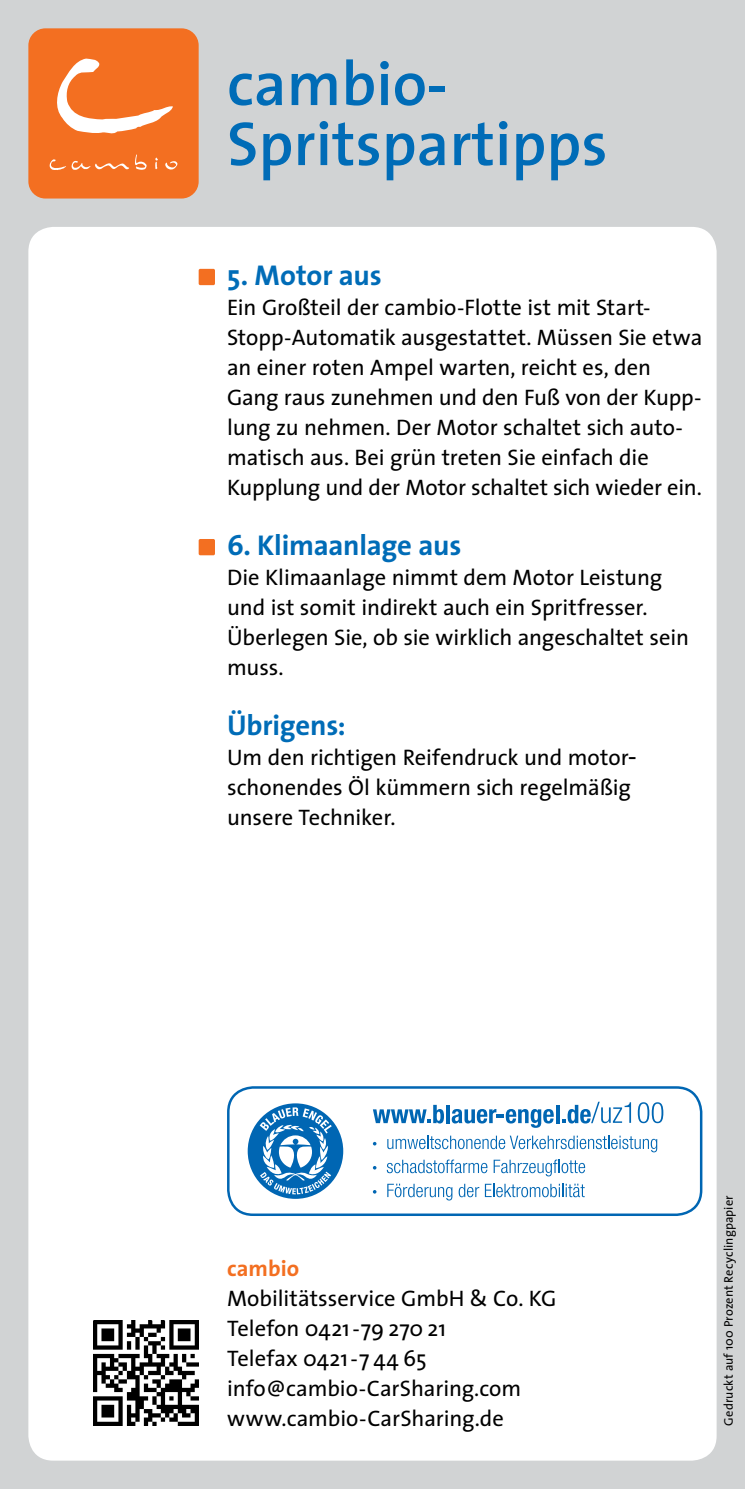
<style>
.page{position:relative;width:745px;height:1489px;background:#fff}
.page>*{position:absolute;margin:0;border:0;box-sizing:border-box;transform-origin:0 0}
.t1{font:600 62.5px/60px "The Sans";color:#006cb7}
.t2{font:700 28.75px "The Sans";letter-spacing:-.01em;color:#006cb7}
.t3{font:22.5px/30px "The Sans";letter-spacing:-.005em;color:#000}
.t4{font:700 22.5px "The Sans";letter-spacing:.005em;color:#f36f21}
.t5{font:12.5px "The Sans";letter-spacing:.01em;color:#000}
</style>
<div class="page">
<div style="left:0;top:0;width:744px;height:1488px;background:#d1d3d4"></div>
<div style="left:28px;top:28px;width:170px;height:170px;background:#f36f21;border-radius:17px"></div>
<svg style="left:135px;top:154px;width:12px;height:16px"></svg>
<svg style="left:165px;top:161px;width:13px;height:9px"></svg>
<svg style="left:155px;top:157px;width:3px;height:12px"></svg>
<svg style="left:49px;top:159px;width:80px;height:11px"></svg>
<svg style="left:57px;top:59px;width:116px;height:75px"></svg>
<div style="left:28px;top:227px;width:688px;height:1233px;background:#fff;border-radius:25px"></div>
<div style="left:198px;top:269px;width:17px;height:16px;background:#f36f21;border-radius:2px"></div>
<div style="left:198px;top:539px;width:17px;height:16px;background:#f36f21;border-radius:2px"></div>
<img style="left:93px;top:1320px;width:105px;height:105px">
<div style="left:227px;top:1086px;width:475px;height:129px;border:2px solid #0066b3;border-radius:25px"></div>
<svg style="left:247px;top:1103px;width:96px;height:95px"></svg>
<svg style="left:373px;top:1104px;width:70px;height:19px"></svg>
<hr style="left:446px;top:1104px;width:3px;height:19px;background:#0066b3">
<svg style="left:451px;top:1109px;width:102px;height:18px"></svg>
<svg style="left:556px;top:1105px;width:3px;height:18px"></svg>
<svg style="left:562px;top:1101px;width:68px;height:22px"></svg>
<svg style="left:637px;top:1102px;width:26px;height:21px"></svg>
<svg style="left:387px;top:1135px;width:69px;height:14px"></svg>
<svg style="left:457px;top:1138px;width:7px;height:11px"></svg>
<svg style="left:458px;top:1139px;width:5px;height:9px"></svg>
<svg style="left:466px;top:1135px;width:190px;height:17px"></svg>
<svg style="left:386px;top:1159px;width:101px;height:14px"></svg>
<svg style="left:493px;top:1159px;width:91px;height:17px"></svg>
<svg style="left:387px;top:1183px;width:65px;height:17px"></svg>
<svg style="left:458px;top:1183px;width:126px;height:14px"></svg>
<h1 class="t1" style="left:227px;top:52px;width:382px">cambio-<br>Spritspartipps</h1>
<p class="t2" style="left:227px;top:251px;width:156px">5. Motor aus</p>
<p class="t3" style="left:227px;top:292px;width:476px">Ein Großteil der cambio-Flotte ist mit Start-Stopp-Automatik ausgestattet. Müssen Sie etwa an einer roten Ampel warten, reicht es, den Gang raus zunehmen und den Fuß von der Kupp&shy;lung zu nehmen. Der Motor schaltet sich auto&shy;matisch aus. Bei grün treten Sie einfach die Kupplung und der Motor schaltet sich wieder ein.</p>
<p class="t2" style="left:227px;top:521px;width:236px">6. Klimaanlage aus</p>
<p class="t3" style="left:227px;top:562px;width:463px">Die Klimaanlage nimmt dem Motor Leistung und ist somit indirekt auch ein Spritfresser.<br>Überlegen Sie, ob sie wirklich angeschaltet sein muss.</p>
<p class="t2" style="left:227px;top:701px;width:120px">Übrigens:</p>
<p class="t3" style="left:227px;top:742px;width:411px">Um den richtigen Reifendruck und motor&shy;schonendes Öl kümmern sich regelmäßig unsere Techniker.</p>
<p class="t4" style="left:227px;top:1249px;width:74px">cambio</p>
<p class="t3" style="left:227px;top:1282px;width:331px">Mobilitätsservice GmbH &amp; Co. KG<br>Telefon 0421-79 270 21<br>Telefax 0421-7 44 65 info@cambio-CarSharing.com www.cambio-CarSharing.de</p>
<p class="t5" style="left:717px;top:1425px;width:232px;rotate:-90deg">Gedruckt auf 100 Prozent Recyclingpapier</p>
</div>
